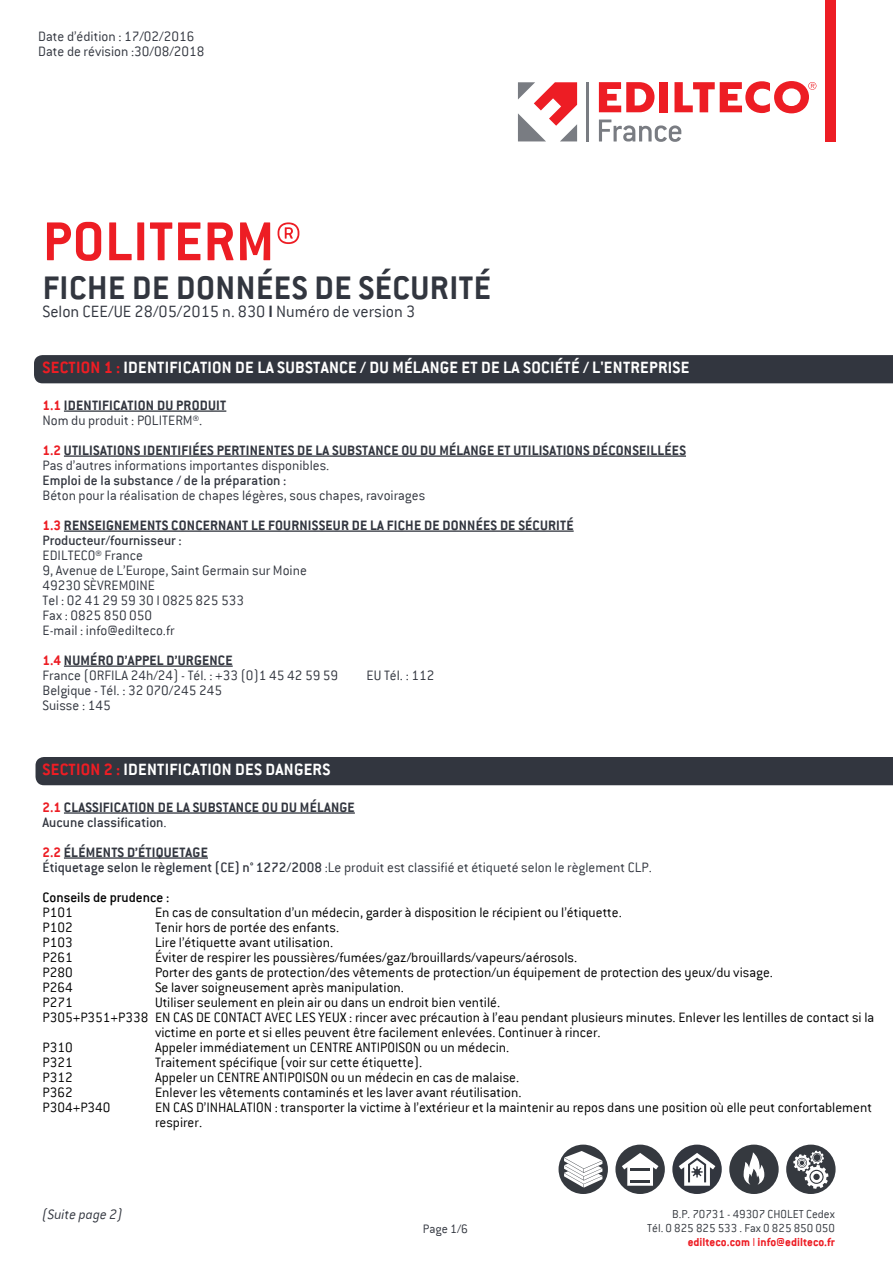
<style>
.page{position:relative;width:893px;height:1263px;background:#fff}
.page>*{position:absolute;margin:0;border:0;box-sizing:border-box;transform-origin:0 0}
.t1{font:700 60px "Conduit ITC";letter-spacing:.015em;color:#ed1d24}
.t2{font:700 36px "Conduit ITC";letter-spacing:.015em;color:#32363f}
.t3{font:700 18px "Conduit ITC";letter-spacing:.015em;color:#fff}
.t4{font:300 18px "Conduit ITC";color:#32363f}
.t5{font:300 15px/15px "Conduit ITC";color:#000}
.t6{font:300 15px/15px "Conduit ITC";color:#32363f}
.t7{font:700 15px/15px "Conduit ITC";letter-spacing:.015em;color:#32363f}
.t8{font:500 15px "Conduit ITC";color:#32363f}
.t9{font:500 15px "Conduit ITC";color:#000}
.t10{font:italic 300 15px "Conduit ITC";color:#32363f}
.t11{font:300 13.5px "Conduit ITC";color:#32363f}
.t12{font:300 12.75px/14.2px "Conduit ITC";color:#35393f;text-align:right}
.s1{font-weight:700}
.s2{color:#ed1d24}
.s3{font-weight:300}
.s4{font-weight:700;color:#ed1d24}
.s5{font-weight:500}
</style>
<div class="page">
<svg style="left:518px;top:82px;width:59px;height:59px"></svg>
<hr style="left:586px;top:82px;width:3px;height:59px;background:#797c82">
<svg style="left:599px;top:120px;width:82px;height:22px"></svg>
<svg style="left:599px;top:82px;width:55px;height:30px"></svg>
<div style="left:659px;top:82px;width:8px;height:30px;background:#ed1d24"></div>
<svg style="left:674px;top:81px;width:142px;height:32px"></svg>
<div style="left:825px;top:0;width:11px;height:142px;background:#ed1d24"></div>
<svg style="left:558px;top:1144px;width:50px;height:50px"></svg>
<svg style="left:615px;top:1144px;width:50px;height:50px"></svg>
<svg style="left:672px;top:1144px;width:50px;height:50px"></svg>
<svg style="left:729px;top:1144px;width:50px;height:50px"></svg>
<svg style="left:786px;top:1144px;width:50px;height:50px"></svg>
<div style="left:813px;top:1174px;width:7px;height:6px;background:#35393f;border-radius:50%"></div>
<div style="left:34px;top:355px;width:859px;height:28px;background:#32363f"></div>
<hr style="left:64px;top:410px;width:162px;height:2px;background:#32363f">
<hr style="left:64px;top:455px;width:622px;height:2px;background:#32363f">
<hr style="left:64px;top:530px;width:510px;height:2px;background:#32363f">
<hr style="left:64px;top:665px;width:169px;height:2px;background:#32363f">
<div style="left:36px;top:757px;width:857px;height:28px;background:#32363f"></div>
<hr style="left:64px;top:812px;width:291px;height:2px;background:#32363f">
<hr style="left:64px;top:857px;width:144px;height:2px;background:#32363f">
<p class="t6" style="left:38px;top:29px;width:168px">Date d’édition : 17/02/2016<br>Date de révision :30/08/2018</p>
<h1 class="t1" style="left:43px;top:206px;width:261px">POLITERM®</h1>
<h2 class="t2" style="left:43px;top:267px;width:450px">FICHE DE DONNÉES DE SÉCURITÉ</h2>
<p class="t4" style="left:43px;top:302px;width:374px">Selon CEE/UE 28/05/2015 n. 830 <span class="s1">I</span> Numéro de version 3</p>
<p class="t3" style="left:43px;top:357px;width:648px"><span class="s2">SECTION 1 :</span> IDENTIFICATION DE LA SUBSTANCE / DU MÉLANGE ET DE LA SOCIÉTÉ / L'ENTREPRISE</p>
<p class="t7" style="left:43px;top:398px;width:185px"><span class="s2">1.1</span> IDENTIFICATION DU PRODUIT<br><span class="s3">Nom du produit : POLITERM®.</span></p>
<p class="t7" style="left:43px;top:443px;width:645px"><span class="s2">1.2</span> UTILISATIONS IDENTIFIÉES PERTINENTES DE LA SUBSTANCE OU DU MÉLANGE ET UTILISATIONS DÉCONSEILLÉES<br><span class="s3">Pas d’autres informations importantes disponibles.</span></p>
<p class="t8" style="left:43px;top:472px;width:246px">Emploi de la substance / de la préparation :</p>
<p class="t7" style="left:43px;top:480px;width:533px;line-height:30px"><span class="s3">Béton pour la réalisation de chapes légères, sous chapes, ravoirages<br></span><span class="s2">1.3</span> RENSEIGNEMENTS CONCERNANT LE FOURNISSEUR DE LA FICHE DE DONNÉES DE SÉCURITÉ</p>
<p class="t8" style="left:43px;top:532px;width:141px">Producteur/fournisseur :</p>
<p class="t6" style="left:43px;top:548px;width:266px">EDILTECO® France<br>9, Avenue de L’Europe, Saint Germain sur Moine<br>49230 SÈVREMOINE<br>Tel : 02 41 29 59 30 I 0825 825 533<br>Fax : 0825 850 050<br>E-mail : info@edilteco.fr</p>
<p class="t6" style="left:43px;top:653px;width:297px"><span class="s4">1.4</span> <span class="s1">NUMÉRO D’APPEL D’URGENCE<br></span>France (ORFILA 24h/24) - Tél. : +33 (0)1 45 42 59 59</p>
<p class="t6" style="left:367px;top:668px;width:69px">EU Tél. : 112</p>
<p class="t6" style="left:43px;top:683px;width:181px">Belgique - Tél. : 32 070/245 245<br>Suisse : 145</p>
<p class="t3" style="left:43px;top:759px;width:289px"><span class="s2">SECTION 2 :</span> IDENTIFICATION DES DANGERS</p>
<p class="t7" style="left:43px;top:799px;width:314px"><span class="s2">2.1</span> CLASSIFICATION DE LA SUBSTANCE OU DU MÉLANGE<br><span class="s5">Aucune classification</span><span class="s3">.</span></p>
<p class="t6" style="left:43px;top:845px;width:611px"><span class="s4">2.2</span> <span class="s1">ÉLÉMENTS D’ÉTIQUETAGE<br></span><span class="s5">Étiquetage selon le règlement (CE) n° 1272/2008</span> :Le produit est classifié et étiqueté selon le règlement CLP.</p>
<p class="t9" style="left:43px;top:889px;width:128px">Conseils de prudence :</p>
<p class="t5" style="left:43px;top:905px;width:32px">P101</p>
<p class="t5" style="left:155px;top:905px;width:468px">En cas de consultation d’un médecin, garder à disposition le récipient ou l’étiquette.</p>
<p class="t5" style="left:43px;top:920px;width:32px">P102</p>
<p class="t5" style="left:155px;top:920px;width:186px">Tenir hors de portée des enfants.</p>
<p class="t5" style="left:43px;top:935px;width:32px">P103</p>
<p class="t5" style="left:155px;top:935px;width:180px">Lire l’étiquette avant utilisation.</p>
<p class="t5" style="left:43px;top:950px;width:32px">P261</p>
<p class="t5" style="left:155px;top:950px;width:424px">Éviter de respirer les poussières/fumées/gaz/brouillards/vapeurs/aérosols.</p>
<p class="t5" style="left:43px;top:965px;width:32px">P280</p>
<p class="t5" style="left:155px;top:965px;width:619px">Porter des gants de protection/des vêtements de protection/un équipement de protection des yeux/du visage.</p>
<p class="t5" style="left:43px;top:980px;width:32px">P264</p>
<p class="t5" style="left:155px;top:980px;width:251px">Se laver soigneusement après manipulation.</p>
<p class="t5" style="left:43px;top:995px;width:32px">P271</p>
<p class="t5" style="left:155px;top:995px;width:347px">Utiliser seulement en plein air ou dans un endroit bien ventilé.</p>
<p class="t5" style="left:43px;top:1010px;width:833px">P305+P351+P338 EN CAS DE CONTACT AVEC LES YEUX : rincer avec précaution à l’eau pendant plusieurs minutes. Enlever les lentilles de contact si la</p>
<p class="t5" style="left:155px;top:1025px;width:447px">victime en porte et si elles peuvent être facilement enlevées. Continuer à rincer.</p>
<p class="t5" style="left:43px;top:1040px;width:32px">P310</p>
<p class="t5" style="left:155px;top:1040px;width:356px">Appeler immédiatement un CENTRE ANTIPOISON ou un médecin.</p>
<p class="t5" style="left:43px;top:1055px;width:32px">P321</p>
<p class="t5" style="left:155px;top:1055px;width:269px">Traitement spécifique (voir sur cette étiquette).</p>
<p class="t5" style="left:43px;top:1070px;width:32px">P312</p>
<p class="t5" style="left:155px;top:1070px;width:366px">Appeler un CENTRE ANTIPOISON ou un médecin en cas de malaise.</p>
<p class="t5" style="left:43px;top:1085px;width:32px">P362</p>
<p class="t5" style="left:155px;top:1085px;width:368px">Enlever les vêtements contaminés et les laver avant réutilisation.</p>
<p class="t5" style="left:43px;top:1100px;width:70px">P304+P340</p>
<p class="t5" style="left:155px;top:1100px;width:719px">EN CAS D’INHALATION : transporter la victime à l’extérieur et la maintenir au repos dans une position où elle peut confortablement respirer.</p>
<p class="t10" style="left:43px;top:1206px;width:82px">(Suite page 2)</p>
<p class="t11" style="left:423px;top:1221px;width:47px">Page 1/6</p>
<p class="t12" style="left:647px;top:1206px;width:189px">B.P. 70731 - 49307 CHOLET Cedex<br>Tél. 0 825 825 533 . Fax 0 825 850 050 <span class="s4">edilteco.com</span> <span class="s2">I</span> <span class="s4">info@edilteco.fr</span></p>
</div>
